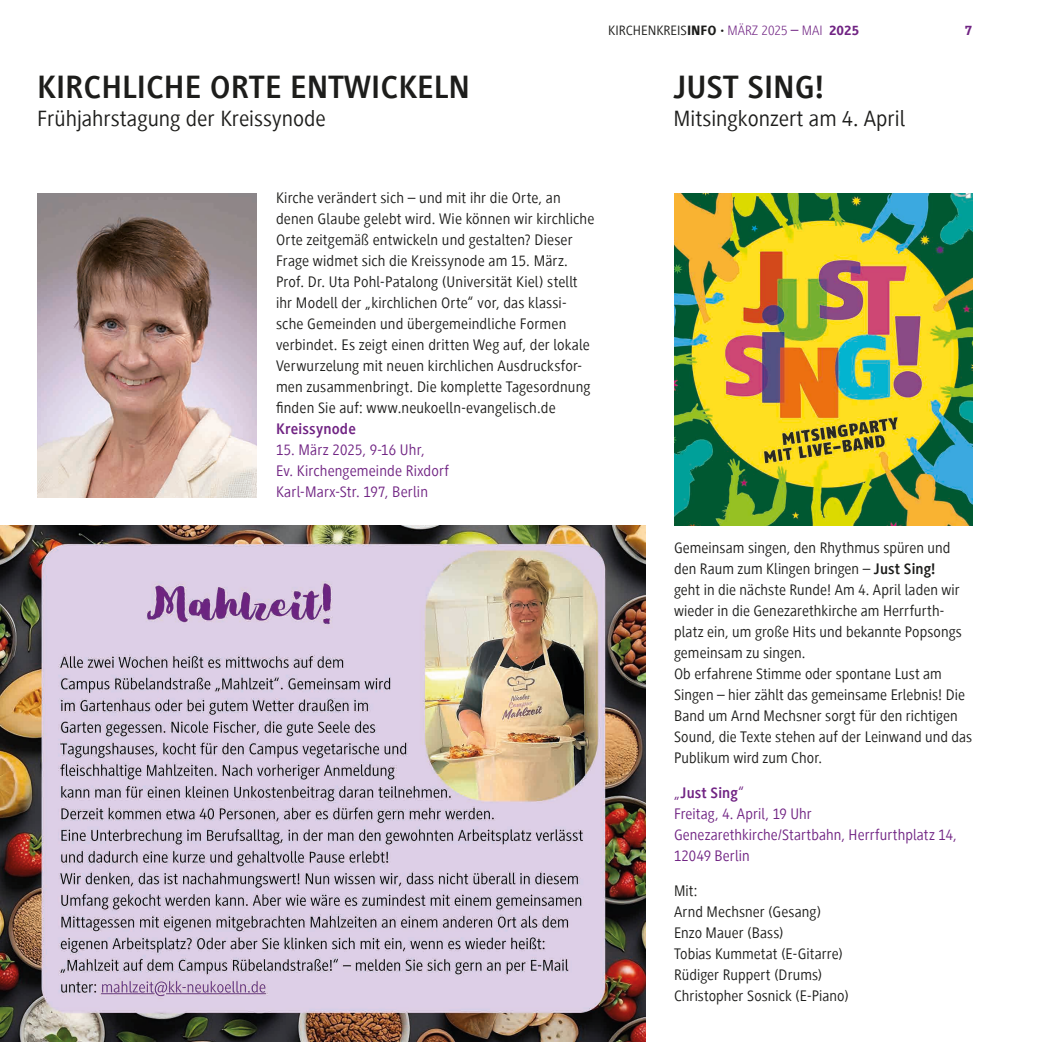
<style>
.page{position:relative;width:1042px;height:1042px;background:#fff}
.page>*{position:absolute;margin:0;border:0;box-sizing:border-box;transform-origin:0 0}
.t1{font:700 33.25px "Generis Sans Com";color:#1d1d1b}
.t2{font:22.75px "Generis Sans Com";color:#1d1d1b}
.t3{font:15.75px/21px "Generis Sans Com";letter-spacing:.01em;color:#1d1d1b}
.t4{font:15.75px/21px "Generis Sans Com";letter-spacing:.01em;color:#702383}
.t5{font:700 15.75px "Generis Sans Com";letter-spacing:.015em;color:#702383}
.t6{font:14px "Generis Sans Com";color:#1d1d1b}
.t7{font:800 14px "Generis Sans Com";color:#702383}
.s1{font-weight:800}
.s2{font-weight:300;color:#702383}
.s3{font-size:15.75px;color:#702383}
.s4{font-weight:800;color:#702383}
.s5{font-weight:700}
</style>
<div class="page">
<img style="left:0;top:525px;width:645px;height:517px">
<img style="left:37px;top:193px;width:219px;height:304px">
<img style="left:674px;top:193px;width:298px;height:332px">
<h1 class="t1" style="left:37px;top:69px;width:434px">KIRCHLICHE ORTE ENTWICKELN</h1>
<h2 class="t2" style="left:37px;top:106px;width:290px">Frühjahrstagung der Kreissynode</h2>
<p class="t6" style="left:608px;top:23px;width:253px">KIRCHENKREIS<span class="s1">INFO ·</span> <span class="s2">MÄRZ 2025</span> <span class="s3">–</span> <span class="s2">MAI</span> <span class="s4">2025</span></p>
<p class="t7" style="left:965px;top:23px;width:9px">7</p>
<h1 class="t1" style="left:673px;top:69px;width:152px">JUST SING!</h1>
<h2 class="t2" style="left:673px;top:106px;width:233px">Mitsingkonzert am 4. April</h2>
<p class="t3" style="left:276px;top:187px;width:320px">Kirche verändert sich – und mit ihr die Orte, an denen Glaube gelebt wird. Wie können wir kirchliche Orte zeitgemäß entwickeln und gestalten? Dieser Frage widmet sich die Kreissynode am 15. März.<br>Prof. Dr. Uta Pohl-Patalong (Universität Kiel) stellt ihr Modell der „kirchlichen Orte“ vor, das klassi&shy;sche Gemeinden und übergemeindliche Formen verbindet. Es zeigt einen dritten Weg auf, der lokale Verwurzelung mit neuen kirchlichen Ausdrucksfor&shy;men zusammenbringt. Die komplette Tagesordnung finden Sie auf: www.neukoelln-evangelisch.de</p>
<p class="t5" style="left:276px;top:420px;width:81px">Kreissynode</p>
<p class="t4" style="left:276px;top:439px;width:175px">15. März 2025, 9-16 Uhr,<br>Ev. Kirchengemeinde Rixdorf<br>Karl-Marx-Str. 197, Berlin</p>
<p class="t3" style="left:674px;top:537px;width:300px">Gemeinsam singen, den Rhythmus spüren und den Raum zum Klingen bringen – <span class="s5">Just Sing!<br></span>geht in die nächste Runde! Am 4. April laden wir wieder in die Genezarethkirche am Herrfurth&shy;platz ein, um große Hits und bekannte Popsongs gemeinsam zu singen.<br>Ob erfahrene Stimme oder spontane Lust am Singen – hier zählt das gemeinsame Erlebnis! Die Band um Arnd Mechsner sorgt für den richtigen Sound, die Texte stehen auf der Leinwand und das Publikum wird zum Chor.</p>
<p class="t4" style="left:674px;top:782px;width:284px">„<span class="s5">Just Sing</span>“<br>Freitag, 4. April, 19 Uhr<br>Genezarethkirche/Startbahn, Herrfurthplatz 14,<br>12049 Berlin</p>
<p class="t3" style="left:674px;top:880px;width:176px">Mit:<br>Arnd Mechsner (Gesang)<br>Enzo Mauer (Bass)<br>Tobias Kummetat (E-Gitarre)<br>Rüdiger Ruppert (Drums)<br>Christopher Sosnick (E-Piano)</p>
</div>
